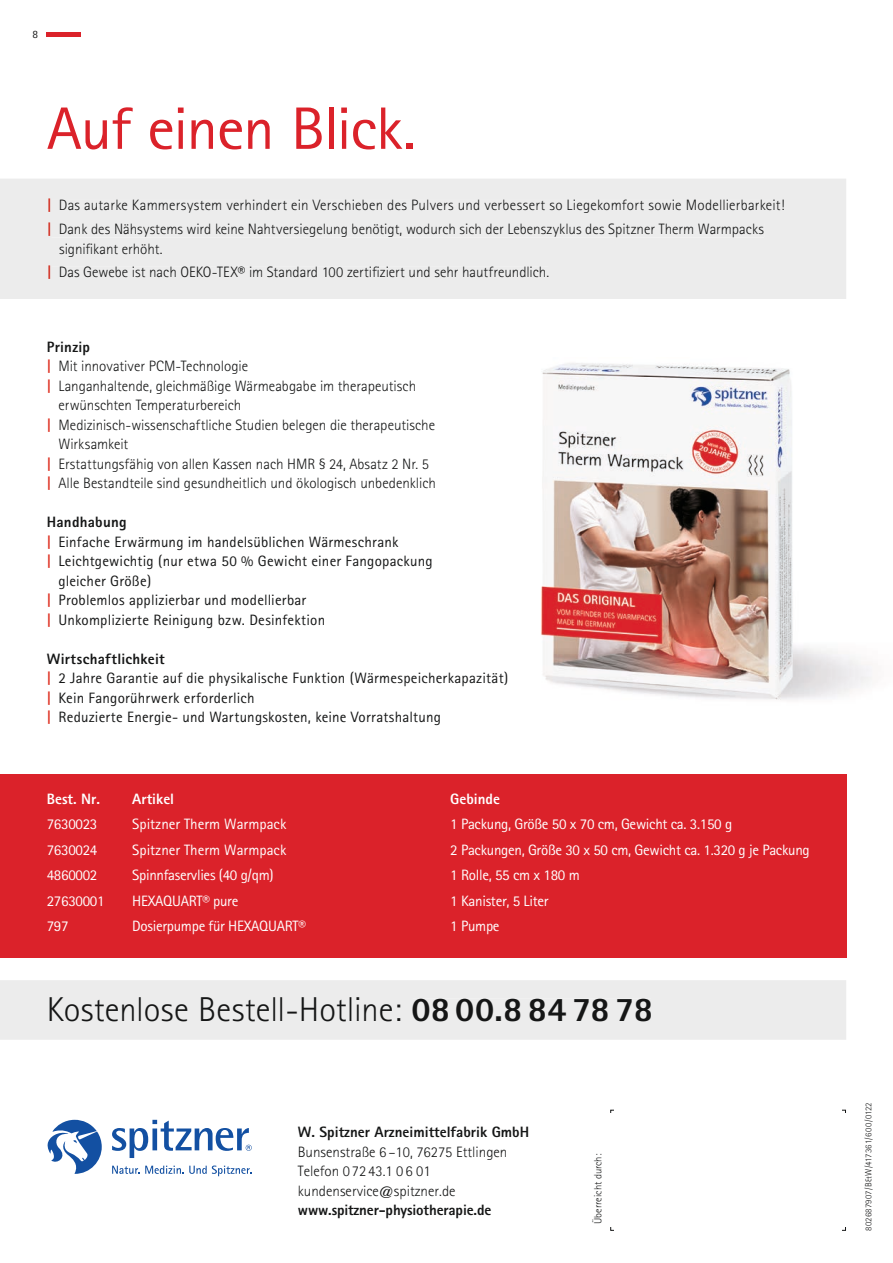
<style>
.page{position:relative;width:893px;height:1263px;background:#fff}
.page>*{position:absolute;margin:0;border:0;box-sizing:border-box;transform-origin:0 0}
.t1{font:59.85px "Rotis Sans Serif";letter-spacing:-.02em;color:#db222a;scale:1.05 1}
.t2{font:300 34.5px "Rotis Sans Serif";letter-spacing:.005em;color:#151616}
.t3{font:300 15px/19.5px "Rotis Sans Serif";color:#151616}
.t4{font:15px/19.5px "Rotis Sans Serif";letter-spacing:.015em;color:#151616}
.t5{font:15px "Rotis Sans Serif";letter-spacing:-.02em;color:#fff}
.t6{font:800 15px "Rotis Sans Serif";color:#151616}
.t7{font:15px "Rotis Sans Serif";color:#fff}
.t8{font:800 15px "Rotis Sans Serif";color:#fff}
.t9{font:11.25px "Rotis Sans Serif";color:#151616}
.t10{font:300 10.5px "Rotis Sans Serif";color:#151616}
.t11{font:300 9px "Rotis Sans Serif";letter-spacing:.015em;color:#151616}
.s1{font-weight:800;color:#d02314}
.s2{font-weight:800;color:#dd2b1c}
.s3{font-weight:800}
</style>
<div class="page">
<svg style="left:112px;top:1120px;width:140px;height:38px"></svg>
<svg style="left:48px;top:1120px;width:54px;height:54px"></svg>
<svg style="left:112px;top:1165px;width:139px;height:11px"></svg>
<div style="left:0;top:774px;width:846px;height:183px;background:#db222a"></div>
<div style="left:0;top:179px;width:846px;height:120px;background:#ececec"></div>
<svg style="left:49px;top:199px;width:1px;height:13px"></svg>
<div style="left:51px;top:200px;width:733px;height:13px;background:#ececec"></div>
<svg style="left:49px;top:222px;width:1px;height:14px"></svg>
<div style="left:51px;top:224px;width:713px;height:13px;background:#ececec"></div>
<div style="left:60px;top:243px;width:102px;height:14px;background:#ececec"></div>
<svg style="left:49px;top:266px;width:1px;height:13px"></svg>
<div style="left:51px;top:267px;width:497px;height:10px;background:#ececec"></div>
<img style="left:541px;top:363px;width:331px;height:337px">
<hr style="left:47px;top:32px;width:34px;height:4px;background:#db222a">
<div style="left:0;top:980px;width:846px;height:60px;background:#ececec"></div>
<div style="left:50px;top:997px;width:352px;height:24px;background:#ececec"></div>
<div style="left:413px;top:999px;width:238px;height:22px;background:#ececec"></div>
<p class="t9" style="left:33px;top:30px;width:7px">8</p>
<h1 class="t1" style="left:47px;top:103px;width:353px">Auf einen Blick.</h1>
<p class="t3" style="left:47px;top:194px;width:739px;line-height:23.7px"><span class="s1">|</span> Das autarke Kammersystem verhindert ein Verschieben des Pulvers und verbessert so Liegekomfort sowie Modellierbarkeit! <span class="s1">|</span> Dank des Nähsystems wird keine Nahtversiegelung benötigt, wodurch sich der Lebenszyklus des Spitzner Therm Warmpacks</p>
<p class="t3" style="left:47px;top:238px;width:504px;line-height:23.7px;text-indent:12px">signifikant erhöht.<br><span class="s1">|</span> Das Gewebe ist nach OEKO-TEX® im Standard 100 zertifiziert und sehr hautfreundlich.</p>
<p class="t6" style="left:47px;top:340px;width:45px">Prinzip</p>
<p class="t3" style="left:47px;top:358px;width:203px"><span class="s2">|</span> Mit innovativer PCM-Technologie</p>
<p class="t3" style="left:47px;top:377px;width:371px"><span class="s2">|</span> Langanhaltende, gleichmäßige Wärmeabgabe im therapeutisch</p>
<p class="t3" style="left:58px;top:397px;width:184px">erwünschten Temperaturbereich</p>
<p class="t3" style="left:47px;top:416px;width:390px"><span class="s2">|</span> Medizinisch-wissenschaftliche Studien belegen die therapeutische</p>
<p class="t3" style="left:58px;top:436px;width:71px">Wirksamkeit</p>
<p class="t3" style="left:47px;top:455px;width:384px"><span class="s2">|</span> Erstattungsfähig von allen Kassen nach HMR § 24, Absatz 2 Nr. 5</p>
<p class="t3" style="left:47px;top:475px;width:391px"><span class="s2">|</span> Alle Bestandteile sind gesundheitlich und ökologisch unbedenklich</p>
<p class="t6" style="left:47px;top:516px;width:81px">Handhabung</p>
<p class="t4" style="left:47px;top:533px;width:353px"><span class="s2">|</span> Einfache Erwärmung im handelsüblichen Wärmeschrank</p>
<p class="t4" style="left:47px;top:552px;width:387px"><span class="s2">|</span> Leichtgewichtig (nur etwa 50 % Gewicht einer Fangopackung</p>
<p class="t4" style="left:58px;top:572px;width:94px">gleicher Größe)</p>
<p class="t4" style="left:47px;top:591px;width:261px"><span class="s2">|</span> Problemlos applizierbar und modellierbar</p>
<p class="t4" style="left:47px;top:611px;width:280px"><span class="s2">|</span> Unkomplizierte Reinigung bzw. Desinfektion</p>
<p class="t4" style="left:47px;top:650px;width:463px"><span class="s3">Wirtschaftlichkeit<br></span><span class="s2">|</span> 2 Jahre Garantie auf die physikalische Funktion (Wärmespeicherkapazität) <span class="s2">|</span> Kein Fangorührwerk erforderlich<br><span class="s2">|</span> Reduzierte Energie- und Wartungskosten, keine Vorratshaltung</p>
<p class="t8" style="left:47px;top:792px;width:55px">Best. Nr.</p>
<p class="t8" style="left:132px;top:792px;width:43px">Artikel</p>
<p class="t8" style="left:450px;top:792px;width:51px">Gebinde</p>
<p class="t5" style="left:47px;top:818px;width:52px">7630023</p>
<p class="t7" style="left:132px;top:818px;width:156px">Spitzner Therm Warmpack</p>
<p class="t5" style="left:450px;top:818px;width:283px">1 Packung, Größe 50 x 70 cm, Gewicht ca. 3.150 g</p>
<p class="t5" style="left:47px;top:843px;width:52px">7630024</p>
<p class="t7" style="left:132px;top:843px;width:156px">Spitzner Therm Warmpack</p>
<p class="t5" style="left:450px;top:843px;width:361px">2 Packungen, Größe 30 x 50 cm, Gewicht ca. 1.320 g je Packung</p>
<p class="t5" style="left:47px;top:869px;width:52px">4860002</p>
<p class="t5" style="left:132px;top:869px;width:143px">Spinnfaservlies (40 g/qm)</p>
<p class="t5" style="left:450px;top:869px;width:131px">1 Rolle, 55 cm x 180 m</p>
<p class="t5" style="left:47px;top:894px;width:59px">27630001</p>
<p class="t5" style="left:132px;top:894px;width:108px">HEXAQUART® pure</p>
<p class="t5" style="left:450px;top:894px;width:100px">1 Kanister, 5 Liter</p>
<p class="t5" style="left:47px;top:920px;width:23px">797</p>
<p class="t5" style="left:132px;top:920px;width:175px">Dosierpumpe für HEXAQUART®</p>
<p class="t5" style="left:450px;top:920px;width:51px">1 Pumpe</p>
<h2 class="t2" style="left:47px;top:995px;width:608px">Kostenlose Bestell-Hotline: <span class="s3">08 00.8 84 78 78</span></h2>
<p class="t6" style="left:298px;top:1126px;width:233px">W. Spitzner Arzneimittelfabrik GmbH</p>
<p class="t3" style="left:298px;top:1143px;width:211px">Bunsenstraße 6 –10, 76275 Ettlingen<br>Telefon 0 72 43.1 0 6 01 kundenservice@spitzner.de</p>
<p class="t6" style="left:298px;top:1204px;width:195px">www.spitzner-physiotherapie.de</p>
<p class="t10" style="left:593px;top:1224px;width:72px;rotate:-90deg">Überreicht durch:</p>
<p class="t11" style="left:865px;top:1231px;width:130px;rotate:-90deg">802687907/B&amp;W/417361/600/0122</p>
</div>
